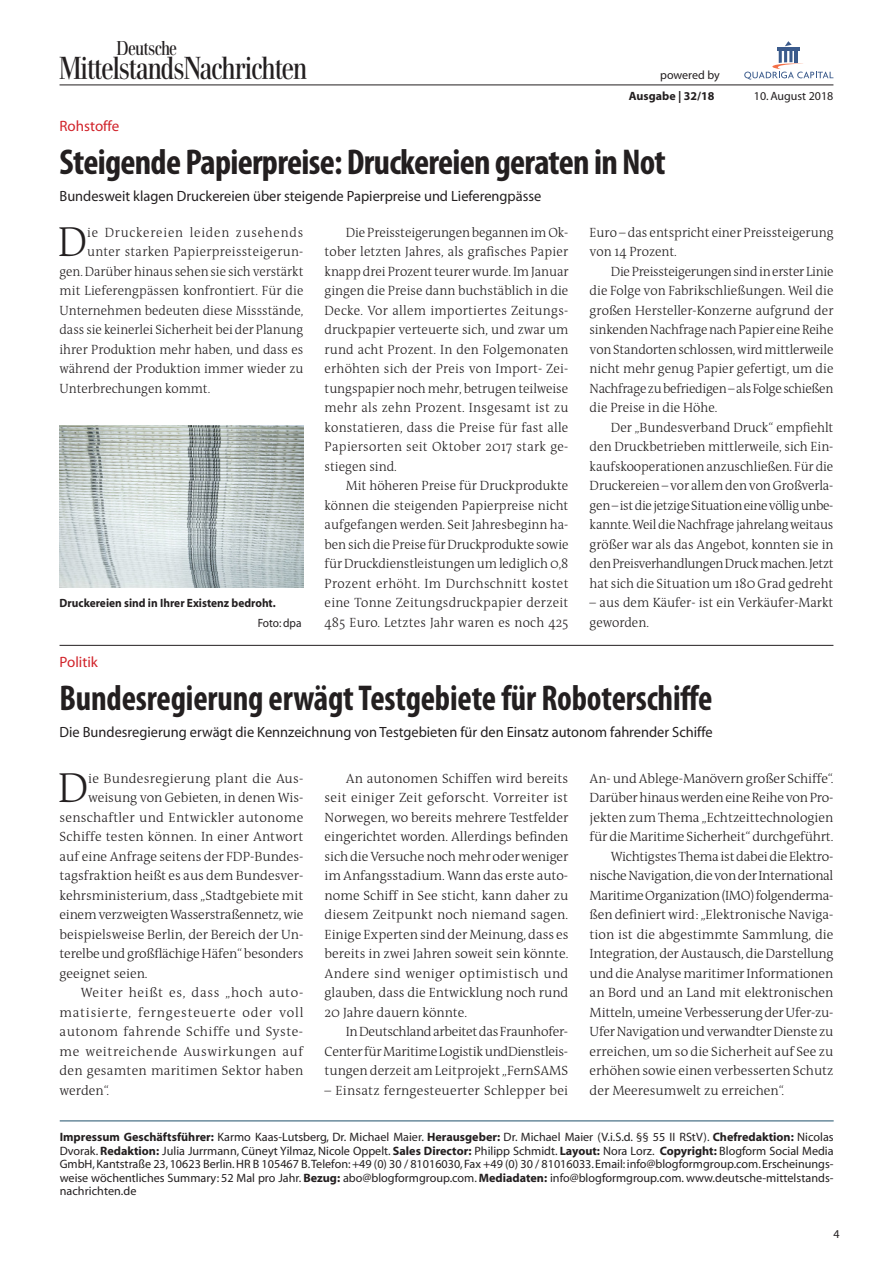
<style>
.page{position:relative;width:893px;height:1263px;background:#fff}
.page>*{position:absolute;margin:0;border:0;box-sizing:border-box;transform-origin:0 0}
.t1{font:300 42.45px "The Antiqua B3";color:#231f20;scale:.96 1}
.t2{font:300 42.45px "The Antiqua B3";color:#231f20}
.t3{font:700 condensed 36px "Myriad Pro";letter-spacing:-.01em;color:#231f20;scale:.95 1}
.t4{font:700 condensed 36px "Myriad Pro";letter-spacing:-.01em;color:#231f20}
.t5{font:31.5px "Walbaum News Fine";letter-spacing:-.01em;color:#231f20;scale:.91 1}
.t6{font:19.8px "Walbaum News Fine";letter-spacing:-.01em;color:#231f20;scale:.91 1}
.t7{font:15px "Myriad";color:#d1232a}
.t8{font:14.85px "Myriad";color:#231f20}
.t9{font:300 13.5px/19.5px "The Antiqua B3";color:#231f20;text-align:justify}
.t10{font:300 13.5px "The Antiqua B3";color:#231f20;scale:.96 1}
.t11{font:300 13.5px "The Antiqua B3";letter-spacing:-.025em;color:#231f20}
.t12{font:300 13.5px "The Antiqua B3";letter-spacing:-.02em;color:#231f20}
.t13{font:300 13.5px "The Antiqua B3";letter-spacing:.02em;color:#231f20}
.t14{font:300 13.5px "The Antiqua B3";letter-spacing:.045em;color:#231f20}
.t15{font:300 13.5px "The Antiqua B3";letter-spacing:.025em;color:#231f20;scale:.96 1}
.t16{font:300 13.5px "The Antiqua B3";letter-spacing:.055em;color:#231f20}
.t17{font:300 13.5px "The Antiqua B3";letter-spacing:.035em;color:#231f20}
.t18{font:300 13.5px "The Antiqua B3";letter-spacing:.06em;color:#231f20;scale:.96 1}
.t19{font:12.15px/13.5px "Myriad";letter-spacing:.005em;color:#231f20;text-align:justify}
.t20{font:700 12px "Myriad";color:#231f20;scale:.95 1}
.t21{font:12px "Myriad";color:#231f20}
.t22{font:700 12px "Myriad";color:#231f20}
.t23{font:12px "Myriad";color:#231f20;scale:.95 1}
.t24{font:12px "Myriad Pro";color:#231f20}
.s1{font-weight:700}
</style>
<div class="page">
<hr style="left:60px;top:85px;width:773px;height:1px;background:#231f20">
<svg style="left:744px;top:41px;width:89px;height:39px"></svg>
<img style="left:60px;top:425px;width:243px;height:163px">
<hr style="left:60px;top:645px;width:773px;height:1px;background:#231f20">
<hr style="left:60px;top:1121px;width:774px;height:1px;background:#20506b">
<h3 class="t6" style="left:117px;top:37px;width:68px">Deutsche</h3>
<h3 class="t5" style="left:60px;top:51px;width:273px">MittelstandsNachrichten</h3>
<p class="t21" style="left:660px;top:69px;width:61px">powered by</p>
<p class="t22" style="left:629px;top:90px;width:87px">Ausgabe | 32/18</p>
<p class="t21" style="left:754px;top:90px;width:81px">10. August 2018</p>
<p class="t7" style="left:60px;top:119px;width:61px">Rohstoffe</p>
<h2 class="t4" style="left:60px;top:140px;width:608px">Steigende Papierpreise: Druckereien geraten in Not</h2>
<p class="t8" style="left:60px;top:188px;width:483px">Bundesweit klagen Druckereien über steigende Papierpreise und Lieferengpässe</p>
<h1 class="t1" style="left:58px;top:220px;width:32px">D</h1>
<p class="t18" style="left:87px;top:225px;width:227px">ie Druckereien leiden zusehends</p>
<p class="t9" style="left:590px;top:223px;width:245px">Euro – das entspricht einer Preissteigerung von 14 Prozent.</p>
<p class="t9" style="left:590px;top:262px;width:245px;text-indent:21px">Die Preissteigerungen sind in erster Linie die Folge von Fabrikschließungen. Weil die großen Hersteller-Konzerne aufgrund der sinkenden Nachfrage nach Papier eine Reihe von Standorten schlossen, wird mittlerweile nicht mehr genug Papier gefertigt, um die Nachfrage zu befriedigen – als Folge schießen die Preise in die Höhe.</p>
<p class="t9" style="left:590px;top:418px;width:245px;text-indent:21px">Der „Bundesverband Druck“ empfiehlt den Druckbetrieben mittlerweile, sich Ein&shy;kaufskooperationen anzuschließen. Für die Druckereien – vor allem den von Großverla&shy;gen – ist die jetzige Situation eine völlig unbe&shy;kannte. Weil die Nachfrage jahrelang weitaus größer war als das Angebot, konnten sie in den Preisverhandlungen Druck machen. Jetzt hat sich die Situation um 180 Grad gedreht</p>
<p class="t9" style="left:590px;top:594px;width:245px">– aus dem Käufer- ist ein Verkäufer-Markt geworden.</p>
<p class="t9" style="left:325px;top:223px;width:245px;text-indent:21px">Die Preissteigerungen begannen im Ok&shy;tober letzten Jahres, als grafisches Papier knapp drei Prozent teurer wurde. Im Januar gingen die Preise dann buchstäblich in die Decke. Vor allem importiertes Zeitungs&shy;druckpapier verteuerte sich, und zwar um rund acht Prozent. In den Folgemonaten erhöhten sich der Preis von Import- Zei&shy;tungspapier noch mehr, betrugen teilweise mehr als zehn Prozent. Insgesamt ist zu konstatieren, dass die Preise für fast alle Papiersorten seit Oktober 2017 stark ge&shy;stiegen sind.</p>
<p class="t9" style="left:325px;top:477px;width:245px;text-indent:21px">Mit höheren Preise für Druckprodukte können die steigenden Papierpreise nicht aufgefangen werden. Seit Jahresbeginn ha&shy;ben sich die Preise für Druckprodukte sowie für Druckdienstleistungen um lediglich 0,8<br>Prozent erhöht. Im Durchschnitt kostet eine Tonne Zeitungsdruckpapier derzeit 485 Euro. Letztes Jahr waren es noch 425</p>
<p class="t15" style="left:87px;top:245px;width:227px">unter starken Papierpreissteigerun-</p>
<p class="t10" style="left:60px;top:264px;width:256px">gen. Darüber hinaus sehen sie sich verstärkt</p>
<p class="t10" style="left:60px;top:284px;width:256px">mit Lieferengpässen konfrontiert. Für die</p>
<p class="t10" style="left:60px;top:303px;width:255px">Unternehmen bedeuten diese Missstände,</p>
<p class="t10" style="left:60px;top:323px;width:255px">dass sie keinerlei Sicherheit bei der Planung</p>
<p class="t10" style="left:60px;top:342px;width:255px">ihrer Produktion mehr haben, und dass es</p>
<p class="t10" style="left:60px;top:362px;width:255px">während der Produktion immer wieder zu</p>
<p class="t10" style="left:60px;top:381px;width:159px">Unterbrechungen kommt.</p>
<p class="t20" style="left:60px;top:597px;width:229px">Druckereien sind in Ihrer Existenz bedroht.</p>
<p class="t23" style="left:258px;top:617px;width:48px">Foto: dpa</p>
<p class="t7" style="left:60px;top:654px;width:40px">Politik</p>
<h2 class="t3" style="left:60px;top:676px;width:689px">Bundesregierung erwägt Testgebiete für Roboterschiffe</h2>
<p class="t8" style="left:60px;top:724px;width:655px">Die Bundesregierung erwägt die Kennzeichnung von Testgebieten für den Einsatz autonom fahrender Schiffe</p>
<h1 class="t2" style="left:58px;top:766px;width:32px">D</h1>
<p class="t13" style="left:88px;top:771px;width:217px">ie Bundesregierung plant die Aus-</p>
<p class="t9" style="left:590px;top:769px;width:245px">An- und Ablege-Manövern großer Schiffe“.</p>
<p class="t12" style="left:590px;top:791px;width:245px">Darüber hinaus werden eine Reihe von Pro-</p>
<p class="t9" style="left:590px;top:808px;width:245px">jekten zum Thema „Echtzeittechnologien</p>
<p class="t9" style="left:590px;top:827px;width:245px">für die Maritime Sicherheit“ durchgeführt.</p>
<p class="t12" style="left:611px;top:849px;width:224px">Wichtigstes Thema ist dabei die Elektro-</p>
<p class="t11" style="left:590px;top:869px;width:245px">nische Navigation, die von der International</p>
<p class="t11" style="left:590px;top:888px;width:245px">Maritime Organization (IMO) folgenderma-</p>
<p class="t9" style="left:590px;top:905px;width:245px">ßen definiert wird: „Elektronische Naviga-</p>
<p class="t9" style="left:590px;top:925px;width:245px">tion ist die abgestimmte Sammlung, die</p>
<p class="t9" style="left:590px;top:944px;width:245px">Integration, der Austausch, die Darstellung</p>
<p class="t9" style="left:590px;top:964px;width:245px">und die Analyse maritimer Informationen</p>
<p class="t9" style="left:590px;top:983px;width:245px">an Bord und an Land mit elektronischen</p>
<p class="t9" style="left:590px;top:1003px;width:245px">Mitteln, umeine Verbesserung der Ufer-zu-</p>
<p class="t11" style="left:590px;top:1025px;width:245px">Ufer Navigation und verwandter Dienste zu</p>
<p class="t9" style="left:590px;top:1042px;width:245px">erreichen, um so die Sicherheit auf See zu</p>
<p class="t9" style="left:590px;top:1061px;width:245px">erhöhen sowie einen verbesserten Schutz</p>
<p class="t9" style="left:590px;top:1081px;width:196px">der Meeresumwelt zu erreichen“.</p>
<p class="t19" style="left:60px;top:1131px;width:775px"><span class="s1">Impressum Geschäftsführer:</span> Karmo Kaas-Lutsberg, Dr. Michael Maier. <span class="s1">Herausgeber:</span> Dr. Michael Maier (V.i.S.d. §§ 55 II RStV). <span class="s1">Chefredaktion:</span> Nicolas Dvorak. <span class="s1">Redaktion:</span> Julia Jurrmann, Cüneyt Yilmaz, Nicole Oppelt. <span class="s1">Sales Director:</span> Philipp Schmidt. <span class="s1">Layout:</span> Nora Lorz. <span class="s1">Copyright:</span> Blogform Social Media GmbH, Kantstraße 23, 10623 Berlin. HR B 105467 B. Telefon: +49 (0) 30 / 81016030, Fax +49 (0) 30 / 81016033. Email: info@blogformgroup.com. Erscheinungs&shy;weise wöchentliches Summary: 52 Mal pro Jahr. <span class="s1">Bezug:</span> abo@blogformgroup.com. <span class="s1">Mediadaten:</span> info@blogformgroup.com. www.deutsche-mittelstands&shy;nachrichten.de</p>
<p class="t9" style="left:325px;top:769px;width:245px;text-indent:21px">An autonomen Schiffen wird bereits seit einiger Zeit geforscht. Vorreiter ist Norwegen, wo bereits mehrere Testfelder eingerichtet worden. Allerdings befinden sich die Versuche noch mehr oder weniger im Anfangsstadium. Wann das erste auto&shy;nome Schiff in See sticht, kann daher zu diesem Zeitpunkt noch niemand sagen.<br>Einige Experten sind der Meinung, dass es bereits in zwei Jahren soweit sein könnte.<br>Andere sind weniger optimistisch und glauben, dass die Entwicklung noch rund 20 Jahre dauern könnte.</p>
<p class="t9" style="left:325px;top:1022px;width:245px;text-indent:21px">In Deutschland arbeitet das Fraunhofer-Center für Maritime Logistik undDienstleis&shy;tungen derzeit am Leitprojekt „FernSAMS</p>
<p class="t9" style="left:325px;top:1081px;width:245px">– Einsatz ferngesteuerter Schlepper bei</p>
<p class="t9" style="left:88px;top:789px;width:217px">weisung von Gebieten, in denen Wis-</p>
<p class="t13" style="left:60px;top:810px;width:245px">senschaftler und Entwickler autonome</p>
<p class="t9" style="left:60px;top:828px;width:245px">Schiffe testen können. In einer Antwort</p>
<p class="t9" style="left:60px;top:847px;width:245px">auf eine Anfrage seitens der FDP-Bundes-</p>
<p class="t9" style="left:60px;top:867px;width:245px">tagsfraktion heißt es aus dem Bundesver-</p>
<p class="t9" style="left:60px;top:886px;width:245px">kehrsministerium, dass „Stadtgebiete mit</p>
<p class="t12" style="left:60px;top:908px;width:245px">einem verzweigten Wasserstraßennetz, wie</p>
<p class="t9" style="left:60px;top:925px;width:245px">beispielsweise Berlin, der Bereich der Un-</p>
<p class="t9" style="left:60px;top:945px;width:245px">terelbe und großflächige Häfen“ besonders</p>
<p class="t9" style="left:60px;top:964px;width:90px">geeignet seien.</p>
<p class="t14" style="left:81px;top:986px;width:224px">Weiter heißt es, dass „hoch auto-</p>
<p class="t16" style="left:60px;top:1005px;width:245px">matisierte, ferngesteuerte oder voll</p>
<p class="t17" style="left:60px;top:1025px;width:245px">autonom fahrende Schiffe und Syste-</p>
<p class="t14" style="left:60px;top:1044px;width:245px">me weitreichende Auswirkungen auf</p>
<p class="t9" style="left:60px;top:1061px;width:245px">den gesamten maritimen Sektor haben</p>
<p class="t9" style="left:60px;top:1081px;width:51px">werden“.</p>
<p class="t24" style="left:833px;top:1227px;width:8px">4</p>
</div>
